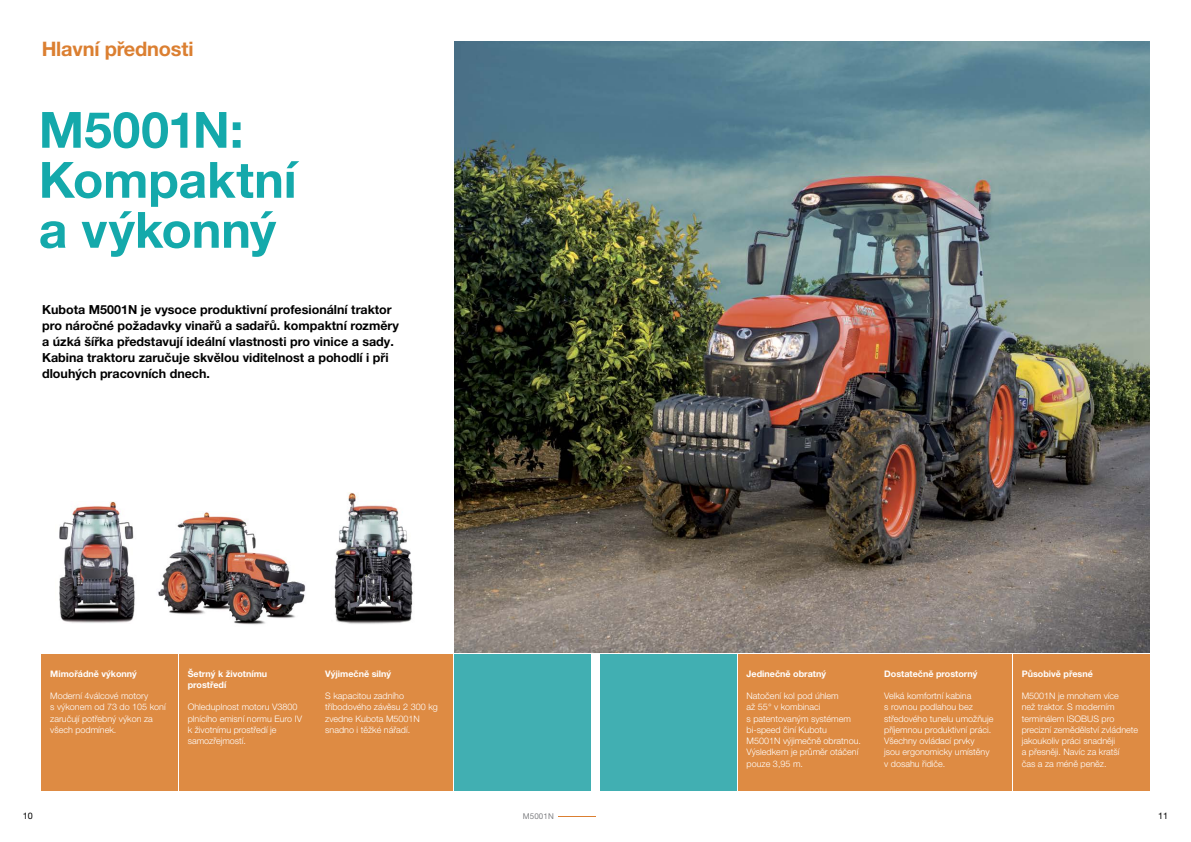
<style>
.page{position:relative;width:1191px;height:842px;background:#fff}
.page>*{position:absolute;margin:0;border:0;box-sizing:border-box;transform-origin:0 0}
.t1{font:700 50px/50px "Helvetica Neue LT Pro";letter-spacing:-.005em;color:#14a9ab}
.t2{font:700 20px "Helvetica Neue LT Pro";letter-spacing:-.01em;color:#db7f31}
.t3{font:700 12.5px/16px "Helvetica Neue LT Pro";color:#000}
.t4{font:300 9px/11.2px "Helvetica Neue LT Pro";color:#fff}
.t5{font:700 9px/11.2px "Helvetica Neue LT Pro";color:#fff}
.t6{font:9px "Helvetica Neue LT Pro";color:#000}
.t7{font:8px "Helvetica Neue LT Pro";letter-spacing:.01em;color:#808184}
</style>
<div class="page">
<hr style="left:557px;top:816px;width:38px;height:1px;background:#db7f31">
<img style="left:454px;top:42px;width:695px;height:611px">
<div style="left:738px;top:654px;width:136px;height:136px;background:#de8b43"></div>
<div style="left:875px;top:654px;width:136px;height:136px;background:#de8b43"></div>
<div style="left:1013px;top:654px;width:136px;height:136px;background:#de8b43"></div>
<div style="left:42px;top:654px;width:136px;height:136px;background:#de8b43"></div>
<div style="left:179px;top:654px;width:136px;height:136px;background:#de8b43"></div>
<div style="left:317px;top:654px;width:136px;height:136px;background:#de8b43"></div>
<div style="left:600px;top:654px;width:136px;height:136px;background:#41afb2"></div>
<div style="left:454px;top:654px;width:136px;height:136px;background:#41afb2"></div>
<img style="left:59px;top:501px;width:76px;height:122px">
<img style="left:334px;top:493px;width:79px;height:131px">
<img style="left:158px;top:512px;width:148px;height:113px">
<p class="t2" style="left:42px;top:36px;width:153px">Hlavní přednosti</p>
<p class="t1" style="left:39px;top:103px;width:259px">M5001N:<br>Kompaktní a výkonný</p>
<p class="t3" style="left:42px;top:302px;width:358px">Kubota M5001N je vysoce produktivní profesionální traktor pro náročné požadavky vinařů a sadařů. kompaktní rozměry a úzká šířka představují ideální vlastnosti pro vinice a sady.<br>Kabina traktoru zaručuje skvělou viditelnost a pohodlí i při dlouhých pracovních dnech.</p>
<p class="t5" style="left:50px;top:667px;width:88px">Mimořádně výkonný</p>
<p class="t4" style="left:50px;top:690px;width:117px">Moderní 4válcové motory<br>s výkonem od 73 do 105 koní zaručují potřebný výkon za všech podmínek.</p>
<p class="t5" style="left:188px;top:667px;width:81px">Šetrný k životnímu prostředí</p>
<p class="t4" style="left:188px;top:701px;width:116px">Ohleduplnost motoru V3800 plnícího emisní normu Euro IV k životnímu prostředí je samozřejmostí.</p>
<p class="t5" style="left:325px;top:667px;width:67px">Výjimečně silný</p>
<p class="t4" style="left:325px;top:690px;width:114px">S kapacitou zadního tříbodového závěsu 2 300 kg zvedne Kubota M5001N snadno i těžké nářadí.</p>
<p class="t5" style="left:746px;top:667px;width:81px">Jedinečně obratný</p>
<p class="t4" style="left:746px;top:690px;width:116px">Natočení kol pod úhlem<br>až 55° v kombinaci<br>s patentovaným systémem bi-speed činí Kubotu<br>M5001N výjimečně obratnou.<br>Výsledkem je průměr otáčení pouze 3,95 m.</p>
<p class="t5" style="left:884px;top:667px;width:95px">Dostatečně prostorný</p>
<p class="t4" style="left:884px;top:690px;width:111px">Velká komfortní kabina<br>s rovnou podlahou bez středového tunelu umožňuje příjemnou produktivní práci.<br>Všechny ovládací prvky<br>jsou ergonomicky umístěny v dosahu řidiče.</p>
<p class="t5" style="left:1021px;top:667px;width:73px">Působivě přesné</p>
<p class="t4" style="left:1021px;top:690px;width:118px">M5001N je mnohem více<br>než traktor. S moderním terminálem ISOBUS pro precizní zemědělství zvládnete jakoukoliv práci snadněji<br>a přesněji. Navíc za kratší<br>čas a za méně peněz.</p>
<p class="t6" style="left:23px;top:810px;width:12px">10</p>
<p class="t7" style="left:523px;top:811px;width:32px">M5001N</p>
<p class="t6" style="left:1158px;top:810px;width:12px">11</p>
</div>
